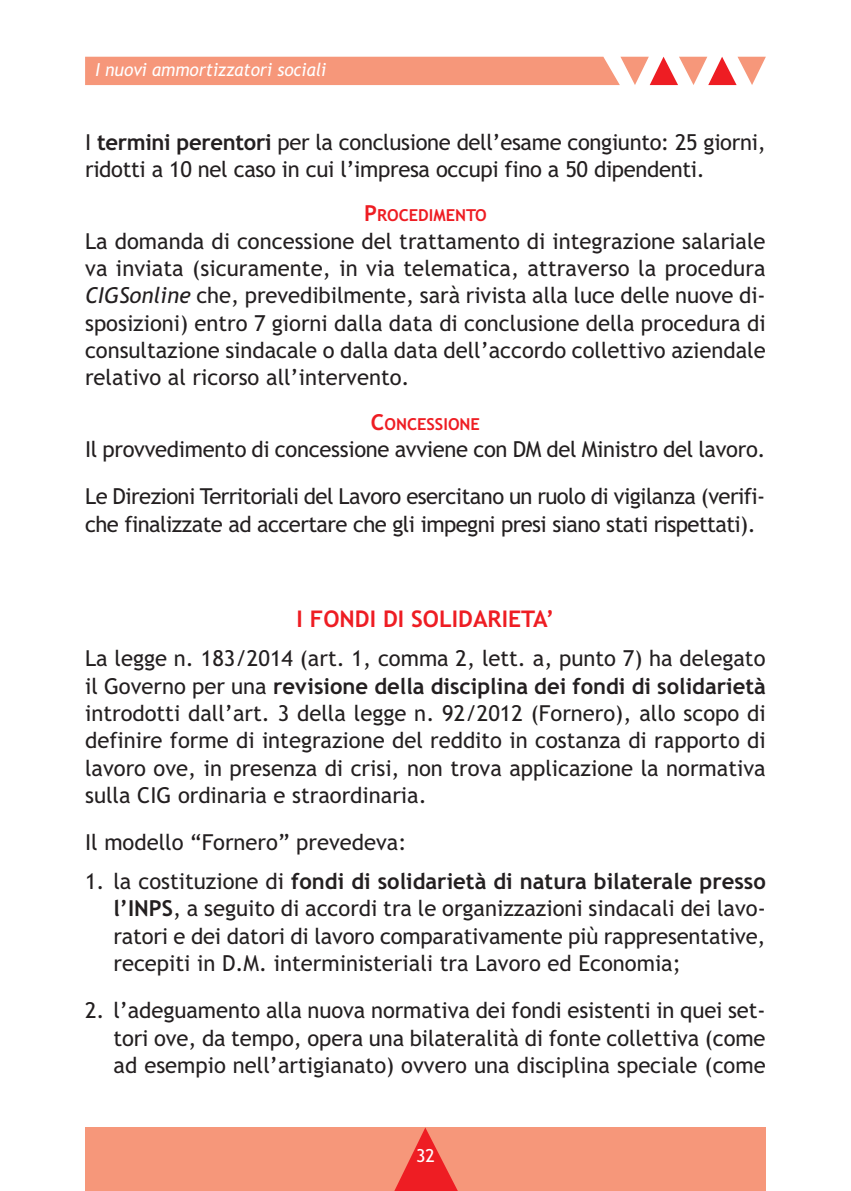
<style>
.page{position:relative;width:851px;height:1191px;background:#fff}
.page>*{position:absolute;margin:0;border:0;box-sizing:border-box;transform-origin:0 0}
.t1{font:700 23px "Trebuchet MS";color:#ee1d23}
.t2{font:22px/27.4px "Trebuchet MS";letter-spacing:-.015em;color:#231f20;text-align:justify}
.t3{font:italic 18px "Trebuchet MS";color:#fff;scale:.95 1}
.t4{font:18px "Trebuchet MS";color:#fff}
.t5{font:700 16.4px "Trebuchet MS";color:#ee1d23}
.s1{font-weight:700}
.s2{font-size:22px}
.s3{font-style:italic}
</style>
<div class="page">
<div style="left:85px;top:1127px;width:680px;height:64px;background:#f6977a"></div>
<svg style="left:85px;top:57px;width:680px;height:28px;background:#f69e86"></svg>
<svg style="left:394px;top:1127px;width:64px;height:64px"></svg>
<p class="t3" style="left:95px;top:62px;width:245px">I nuovi ammortizzatori sociali</p>
<p class="t2" style="left:85px;top:130px;width:682px">I <span class="s1">termini perentori</span> per la conclusione dell’esame congiunto: 25 giorni, ridotti a 10 nel caso in cui l’impresa occupi fino a 50 dipendenti.</p>
<p class="t5" style="left:364px;top:209px;width:124px"><span class="s2">P</span>ROCEDIMENTO</p>
<p class="t2" style="left:85px;top:229px;width:682px">La domanda di concessione del trattamento di integrazione salariale va inviata (sicuramente, in via telematica, attraverso la procedura <span class="s3">CIGSonline</span> che, prevedibilmente, sarà rivista alla luce delle nuove di&shy;sposizioni) entro 7 giorni dalla data di conclusione della procedura di consultazione sindacale o dalla data dell’accordo collettivo aziendale relativo al ricorso all’intervento.</p>
<p class="t5" style="left:371px;top:417px;width:111px"><span class="s2">C</span>ONCESSIONE</p>
<p class="t2" style="left:85px;top:427px;width:682px;line-height:47.4px">Il provvedimento di concessione avviene con DM del Ministro del lavoro.<br>Le Direzioni Territoriali del Lavoro esercitano un ruolo di vigilanza (verifi-</p>
<p class="t2" style="left:85px;top:512px;width:672px">che finalizzate ad accertare che gli impegni presi siano stati rispettati).</p>
<p class="t1" style="left:296px;top:610px;width:259px">I FONDI DI SOLIDARIETA’</p>
<p class="t2" style="left:85px;top:647px;width:682px">La legge n. 183/2014 (art. 1, comma 2, lett. a, punto 7) ha delegato il Governo per una <span class="s1">revisione della disciplina dei fondi di solidarietà </span>introdotti dall’art. 3 della legge n. 92/2012 (Fornero), allo scopo di definire forme di integrazione del reddito in costanza di rapporto di lavoro ove, in presenza di crisi, non trova applicazione la normativa sulla CIG ordinaria e straordinaria.</p>
<p class="t2" style="left:85px;top:830px;width:323px">Il modello “Fornero” prevedeva:</p>
<p class="t2" style="left:113px;top:869px;width:653px;text-indent:-28px">1. la costituzione di <span class="s1">fondi di solidarietà di natura bilaterale presso l’INPS</span>, a seguito di accordi tra le organizzazioni sindacali dei lavo&shy;ratori e dei datori di lavoro comparativamente più rappresentative, recepiti in D.M. interministeriali tra Lavoro ed Economia;</p>
<p class="t2" style="left:113px;top:998px;width:653px;text-indent:-28px">2. l’adeguamento alla nuova normativa dei fondi esistenti in quei set&shy;tori ove, da tempo, opera una bilateralità di fonte collettiva (come ad esempio nell’artigianato) ovvero una disciplina speciale (come</p>
<p class="t4" style="left:416px;top:1148px;width:20px">32</p>
</div>
